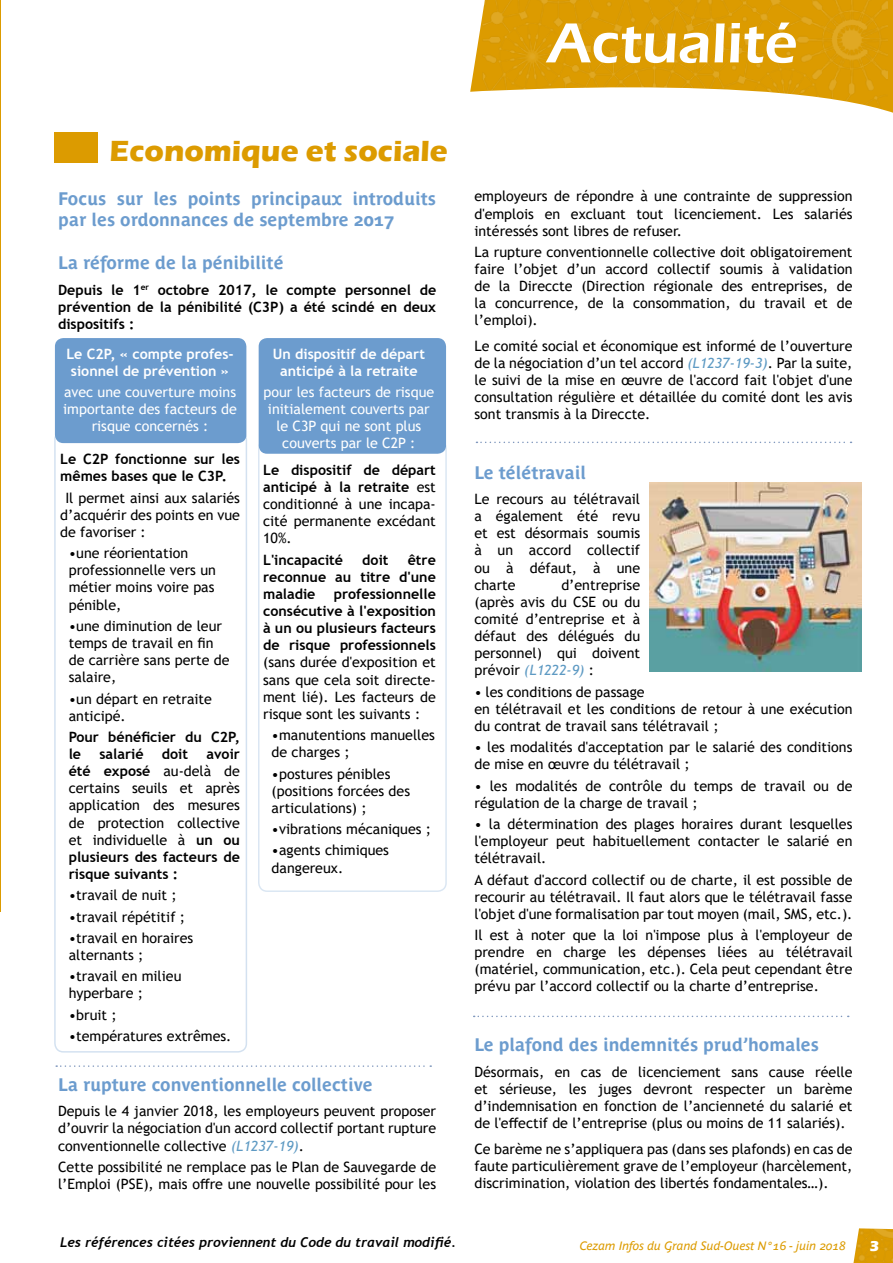
<style>
.page{position:relative;width:893px;height:1263px;background:#fff}
.page>*{position:absolute;margin:0;border:0;box-sizing:border-box;transform-origin:0 0}
.t1{font:600 58.5px "Eras ITC";color:#fff}
.t2{font:700 30px "Eras ITC";color:#dc9b00}
.t3{font:700 18px/21.6px "Parisine Plus Std";color:#6c9cce}
.t4{font:700 15px "Eras ITC";color:#fff}
.t5{font:14.25px/17.1px "Trebuchet MS";color:#000;text-align:justify}
.t6{font:700 14.25px/17.1px "Trebuchet MS";color:#000;text-align:justify}
.t7{font:14.25px/17.1px "Trebuchet MS";color:#fff;text-align:center}
.t8{font:700 14.25px/17.1px "Trebuchet MS";color:#fff;text-align:center}
.t9{font:italic 700 13.5px "Trebuchet";color:#000}
.t10{font:italic 12px "Parisine Plus Std";color:#dc9b00}
.s1{font-weight:700}
.s2{font-style:italic;color:#5e9ac3}
</style>
<div class="page">
<img style="left:854px;top:1228px;width:39px;height:35px">
<svg style="left:470px;top:0;width:423px;height:113px;fill:#dc9b00"></svg>
<img style="left:482px;top:0;width:405px;height:113px">
<hr style="left:0;top:0;width:1px;height:911px;background:#dc9b00">
<div style="left:54px;top:132px;width:44px;height:30px;background:#dc9b00"></div>
<svg style="left:476px;top:442px;width:375px;height:1px"></svg>
<svg style="left:56px;top:1065px;width:375px;height:2px"></svg>
<svg style="left:474px;top:1016px;width:375px;height:1px"></svg>
<div style="left:55px;top:338px;width:191px;height:105px;background:#6c9cce;border-radius:9px"></div>
<div style="left:54px;top:430px;width:193px;height:622px;border:2px solid #6c9cce;border-radius:9px"></div>
<div style="left:258px;top:439px;width:189px;height:453px;border:2px solid #6c9cce;border-radius:9px"></div>
<div style="left:259px;top:338px;width:187px;height:116px;background:#6c9cce;border-radius:9px"></div>
<img style="left:649px;top:482px;width:212px;height:190px">
<h1 class="t1" style="left:547px;top:10px;width:251px">Actualité</h1>
<h2 class="t2" style="left:110px;top:134px;width:340px">Economique et sociale</h2>
<p class="t3" style="left:58px;top:187px;width:380px">Focus sur les points principaux introduits par les ordonnances de septembre 2017</p>
<p class="t3" style="left:58px;top:252px;width:227px">La réforme de la pénibilité</p>
<p class="t6" style="left:58px;top:281px;width:380px">Depuis le 1<sup>er</sup> octobre 2017, le compte personnel de prévention de la pénibilité (C3P) a été scindé en deux dispositifs :</p>
<p class="t8" style="left:66px;top:345px;width:169px">Le C2P, « compte profes&shy;sionnel de prévention »</p>
<p class="t7" style="left:63px;top:383px;width:175px">avec une couverture moins importante des facteurs de risque concernés :</p>
<p class="t6" style="left:60px;top:451px;width:181px">Le C2P fonctionne sur les mêmes bases que le C3P.</p>
<p class="t5" style="left:60px;top:489px;width:181px;text-indent:5px">Il permet ainsi aux salariés d’acquérir des points en vue de favoriser :</p>
<p class="t5" style="left:69px;top:544px;width:149px;text-align:left">•une réorientation professionnelle vers un métier moins voire pas pénible,</p>
<p class="t5" style="left:69px;top:617px;width:162px;text-align:left">•une diminution de leur temps de travail en fin de carrière sans perte de salaire,</p>
<p class="t5" style="left:69px;top:690px;width:145px">•un départ en retraite anticipé.</p>
<p class="t6" style="left:69px;top:728px;width:173px">Pour bénéficier du C2P, le</p>
<p class="t6" style="left:100px;top:745px;width:46px">salarié</p>
<p class="t6" style="left:162px;top:745px;width:28px">doit</p>
<p class="t5" style="left:69px;top:745px;width:173px;text-indent:138px"><span class="s1">avoir été exposé</span> au-delà de certains seuils et après application des mesures de protection collective et individuelle à <span class="s1">un ou plusieurs des facteurs de risque suivants :</span></p>
<p class="t5" style="left:69px;top:886px;width:109px">•travail de nuit ;</p>
<p class="t5" style="left:69px;top:908px;width:118px">•travail répétitif ;</p>
<p class="t5" style="left:69px;top:929px;width:126px">•travail en horaires alternants ;</p>
<p class="t5" style="left:69px;top:967px;width:114px">•travail en milieu hyperbare ;</p>
<p class="t5" style="left:69px;top:1006px;width:49px">•bruit ;</p>
<p class="t5" style="left:69px;top:1027px;width:164px">•températures extrêmes.</p>
<p class="t8" style="left:273px;top:345px;width:154px">Un dispositif de départ anticipé à la retraite</p>
<p class="t7" style="left:264px;top:383px;width:172px">pour les facteurs de risque initialement couverts par le C3P qui ne sont plus couverts par le C2P :</p>
<p class="t5" style="left:263px;top:461px;width:174px"><span class="s1">Le dispositif de départ anticipé à la retraite</span> est conditionné à une incapa&shy;cité permanente excédant 10%.</p>
<p class="t6" style="left:263px;top:551px;width:81px">L'incapacité</p>
<p class="t6" style="left:362px;top:551px;width:28px">doit</p>
<p class="t6" style="left:263px;top:551px;width:174px;text-indent:145px">être reconnue au titre d'une maladie</p>
<p class="t6" style="left:263px;top:585px;width:174px;text-indent:71px">professionnelle consécutive à l'exposition à un ou plusieurs facteurs de risque professionnels</p>
<p class="t5" style="left:263px;top:654px;width:174px">(sans durée d'exposition et sans que cela soit directe&shy;ment lié). Les facteurs de risque sont les suivants :</p>
<p class="t5" style="left:272px;top:726px;width:165px">•manutentions manuelles de charges ;</p>
<p class="t5" style="left:272px;top:765px;width:140px;text-align:left">•postures pénibles (positions forcées des articulations) ;</p>
<p class="t5" style="left:272px;top:820px;width:161px">•vibrations mécaniques ;</p>
<p class="t5" style="left:272px;top:842px;width:119px">•agents chimiques dangereux.</p>
<p class="t3" style="left:58px;top:1073px;width:316px">La rupture conventionnelle collective</p>
<p class="t5" style="left:58px;top:1102px;width:380px">Depuis le 4 janvier 2018, les employeurs peuvent proposer d’ouvrir la négociation d'un accord collectif portant rupture conventionnelle collective <span class="s2">(L1237-19)</span>.</p>
<p class="t5" style="left:58px;top:1158px;width:380px">Cette possibilité ne remplace pas le Plan de Sauvegarde de l’Emploi (PSE), mais offre une nouvelle possibilité pour les</p>
<p class="t9" style="left:60px;top:1233px;width:397px">Les références citées proviennent du Code du travail modifié.</p>
<p class="t5" style="left:474px;top:188px;width:380px">employeurs de répondre à une contrainte de suppression d'emplois en excluant tout licenciement. Les salariés intéressés sont libres de refuser.</p>
<p class="t5" style="left:474px;top:243px;width:380px">La rupture conventionnelle collective doit obligatoirement faire l’objet d’un accord collectif soumis à validation de la Direccte (Direction régionale des entreprises, de la concurrence, de la consommation, du travail et de l’emploi).</p>
<p class="t5" style="left:474px;top:337px;width:380px">Le comité social et économique est informé de l’ouverture de la négociation d’un tel accord <span class="s2">(L1237-19-3)</span>. Par la suite, le suivi de la mise en œuvre de l'accord fait l'objet d'une consultation régulière et détaillée du comité dont les avis sont transmis à la Direccte.</p>
<p class="t3" style="left:474px;top:461px;width:113px">Le télétravail</p>
<p class="t5" style="left:474px;top:490px;width:167px">Le recours au télétravail a également été revu et est désormais soumis à un accord collectif ou à défaut, à une charte</p>
<p class="t5" style="left:474px;top:576px;width:167px;text-indent:87px">d’entreprise (après avis du CSE ou du comité d’entreprise et à défaut des délégués du personnel) qui doivent prévoir <span class="s2">(L1222-9)</span> :</p>
<p class="t5" style="left:474px;top:683px;width:380px;text-align:left">• les conditions de passage<br>en télétravail et les conditions de retour à une exécution du contrat de travail sans télétravail ;</p>
<p class="t5" style="left:474px;top:738px;width:380px">• les modalités d'acceptation par le salarié des conditions de mise en œuvre du télétravail ;</p>
<p class="t5" style="left:474px;top:777px;width:380px">• les modalités de contrôle du temps de travail ou de régulation de la charge de travail ;</p>
<p class="t5" style="left:474px;top:815px;width:380px">• la détermination des plages horaires durant lesquelles l'employeur peut habituellement contacter le salarié en télétravail.</p>
<p class="t5" style="left:474px;top:871px;width:380px">A défaut d'accord collectif ou de charte, il est possible de recourir au télétravail. Il faut alors que le télétravail fasse l'objet d'une formalisation par tout moyen (mail, SMS, etc.).</p>
<p class="t5" style="left:474px;top:926px;width:380px">Il est à noter que la loi n'impose plus à l'employeur de prendre en charge les dépenses liées au télétravail (matériel, communication, etc.). Cela peut cependant être prévu par l’accord collectif ou la charte d’entreprise.</p>
<p class="t3" style="left:474px;top:1034px;width:346px">Le plafond des indemnités prud’homales</p>
<p class="t5" style="left:474px;top:1063px;width:380px">Désormais, en cas de licenciement sans cause réelle et sérieuse, les juges devront respecter un barème d’indemnisation en fonction de l’ancienneté du salarié et de l'effectif de l’entreprise (plus ou moins de 11 salariés).</p>
<p class="t5" style="left:474px;top:1140px;width:380px">Ce barème ne s’appliquera pas (dans ses plafonds) en cas de faute particulièrement grave de l’employeur (harcèlement, discrimination, violation des libertés fondamentales…).</p>
<p class="t10" style="left:580px;top:1239px;width:267px">Cezam Infos du Grand Sud-Ouest N°16 - juin 2018</p>
<p class="t4" style="left:870px;top:1237px;width:11px">3</p>
</div>
